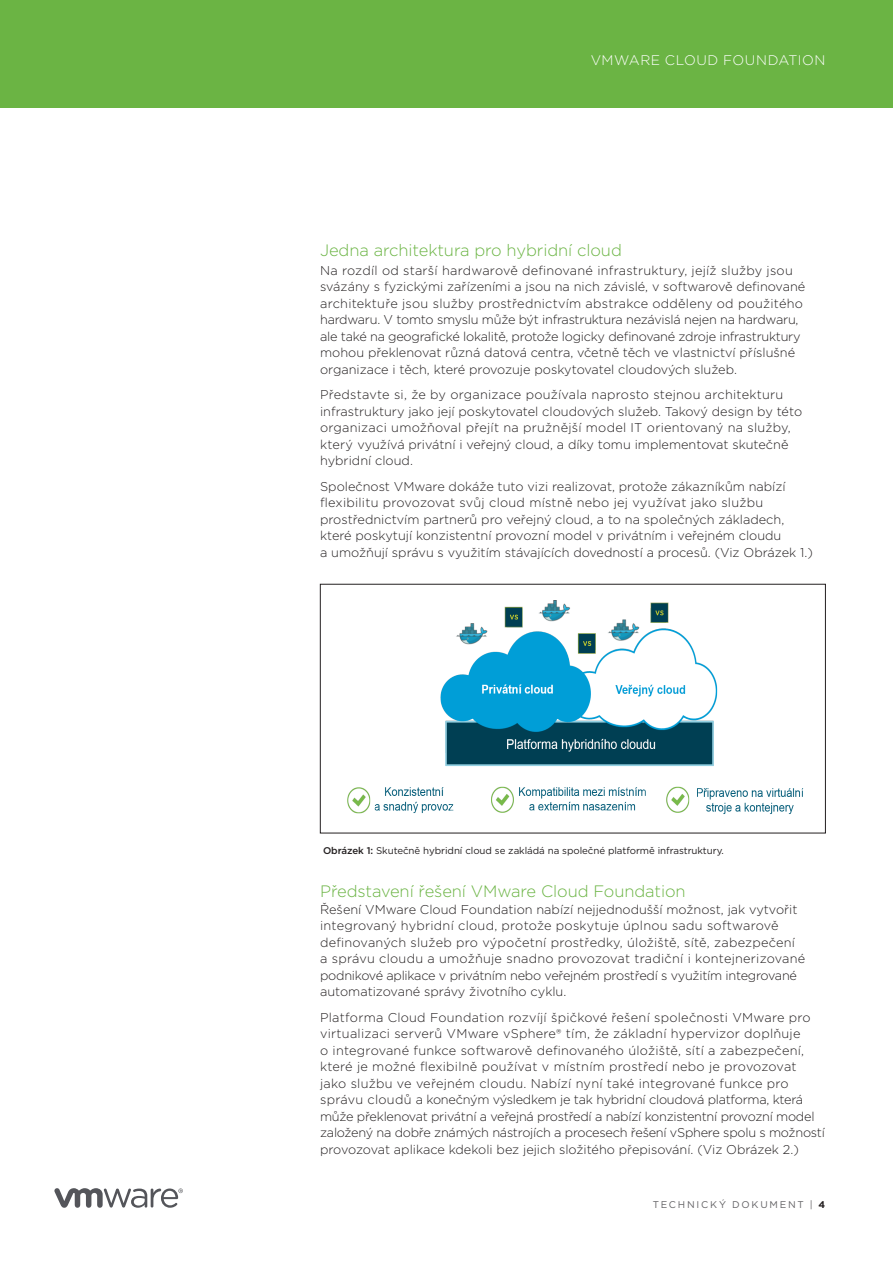
<style>
.page{position:relative;width:893px;height:1263px;background:#fff}
.page>*{position:absolute;margin:0;border:0;box-sizing:border-box;transform-origin:0 0}
._4a__SUBHEAD-1{font:300 16.5px "Gotham";letter-spacing:-.005em;color:#6bb444}
.FOLIO-WHITE-TITLES{font:300 13.8px "Gotham";letter-spacing:.035em;color:#fff}
._3a__BODY_TEXT{font:300 12.75px/16.5px "Gotham";color:#231f20}
._7a__CAPTION_BODY{font:9.75px "Gotham";letter-spacing:-.005em;color:#231f20}
.FOLIO-BOTTOM-GRAY{font:9.75px "Gotham";letter-spacing:.18em;color:#636265}
.s1{font-weight:500}
.s2{font-weight:700;color:#231f20}
</style>
<div class="page">
<div style="left:0;top:0;width:893px;height:108px;background:#6bb444"></div>
<img style="left:347px;top:601px;width:457px;height:213px">
<div style="left:320px;top:584px;width:506px;height:249px;border:1px solid #231f20"></div>
<svg style="left:54px;top:1188px;width:129px;height:20px"></svg>
<p class="FOLIO-WHITE-TITLES" style="left:591px;top:51px;width:236px">VMWARE CLOUD FOUNDATION</p>
<p class="_4a__SUBHEAD-1" style="left:320px;top:240px;width:303px">Jedna architektura pro hybridní cloud</p>
<p class="_3a__BODY_TEXT" style="left:320px;top:262px;width:487px">Na rozdíl od starší hardwarově definované infrastruktury, jejíž služby jsou svázány s fyzickými zařízeními a jsou na nich závislé, v softwarově definované architektuře jsou služby prostřednictvím abstrakce odděleny od použitého hardwaru. V tomto smyslu může být infrastruktura nezávislá nejen na hardwaru, ale také na geografické lokalitě, protože logicky definované zdroje infrastruktury mohou překlenovat různá datová centra, včetně těch ve vlastnictví příslušné organizace i těch, které provozuje poskytovatel cloudových služeb.</p>
<p class="_3a__BODY_TEXT" style="left:320px;top:386px;width:483px">Představte si, že by organizace používala naprosto stejnou architekturu infrastruktury jako její poskytovatel cloudových služeb. Takový design by této organizaci umožňoval přejít na pružnější model IT orientovaný na služby, který využívá privátní i veřejný cloud, a díky tomu implementovat skutečně hybridní cloud.</p>
<p class="_3a__BODY_TEXT" style="left:320px;top:478px;width:494px">Společnost VMware dokáže tuto vizi realizovat, protože zákazníkům nabízí flexibilitu provozovat svůj cloud místně nebo jej využívat jako službu prostřednictvím partnerů pro veřejný cloud, a to na společných základech, které poskytují konzistentní provozní model v privátním i veřejném cloudu<br>a umožňují správu s využitím stávajících dovedností a procesů. (Viz Obrázek 1.)</p>
<p class="_7a__CAPTION_BODY" style="left:323px;top:844px;width:402px"><span class="s1">Obrázek 1:</span> Skutečně hybridní cloud se zakládá na společné platformě infrastruktury.</p>
<p class="_4a__SUBHEAD-1" style="left:320px;top:881px;width:367px">Představení řešení VMware Cloud Foundation</p>
<p class="_3a__BODY_TEXT" style="left:320px;top:901px;width:487px">Řešení VMware Cloud Foundation nabízí nejjednodušší možnost, jak vytvořit integrovaný hybridní cloud, protože poskytuje úplnou sadu softwarově definovaných služeb pro výpočetní prostředky, úložiště, sítě, zabezpečení a správu cloudu a umožňuje snadno provozovat tradiční i kontejnerizované podnikové aplikace v privátním nebo veřejném prostředí s využitím integrované automatizované správy životního cyklu.</p>
<p class="_3a__BODY_TEXT" style="left:320px;top:1009px;width:506px">Platforma Cloud Foundation rozvíjí špičkové řešení společnosti VMware pro virtualizaci serverů VMware vSphere® tím, že základní hypervizor doplňuje<br>o integrované funkce softwarově definovaného úložiště, sítí a zabezpečení, které je možné flexibilně používat v místním prostředí nebo je provozovat jako službu ve veřejném cloudu. Nabízí nyní také integrované funkce pro správu cloudů a konečným výsledkem je tak hybridní cloudová platforma, která může překlenovat privátní a veřejná prostředí a nabízí konzistentní provozní model založený na dobře známých nástrojích a procesech řešení vSphere spolu s možností provozovat aplikace kdekoli bez jejich složitého přepisování. (Viz Obrázek 2.)</p>
<p class="FOLIO-BOTTOM-GRAY" style="left:653px;top:1198px;width:174px">TECHNICKÝ DOKUMENT | <span class="s2">4</span></p>
</div>
